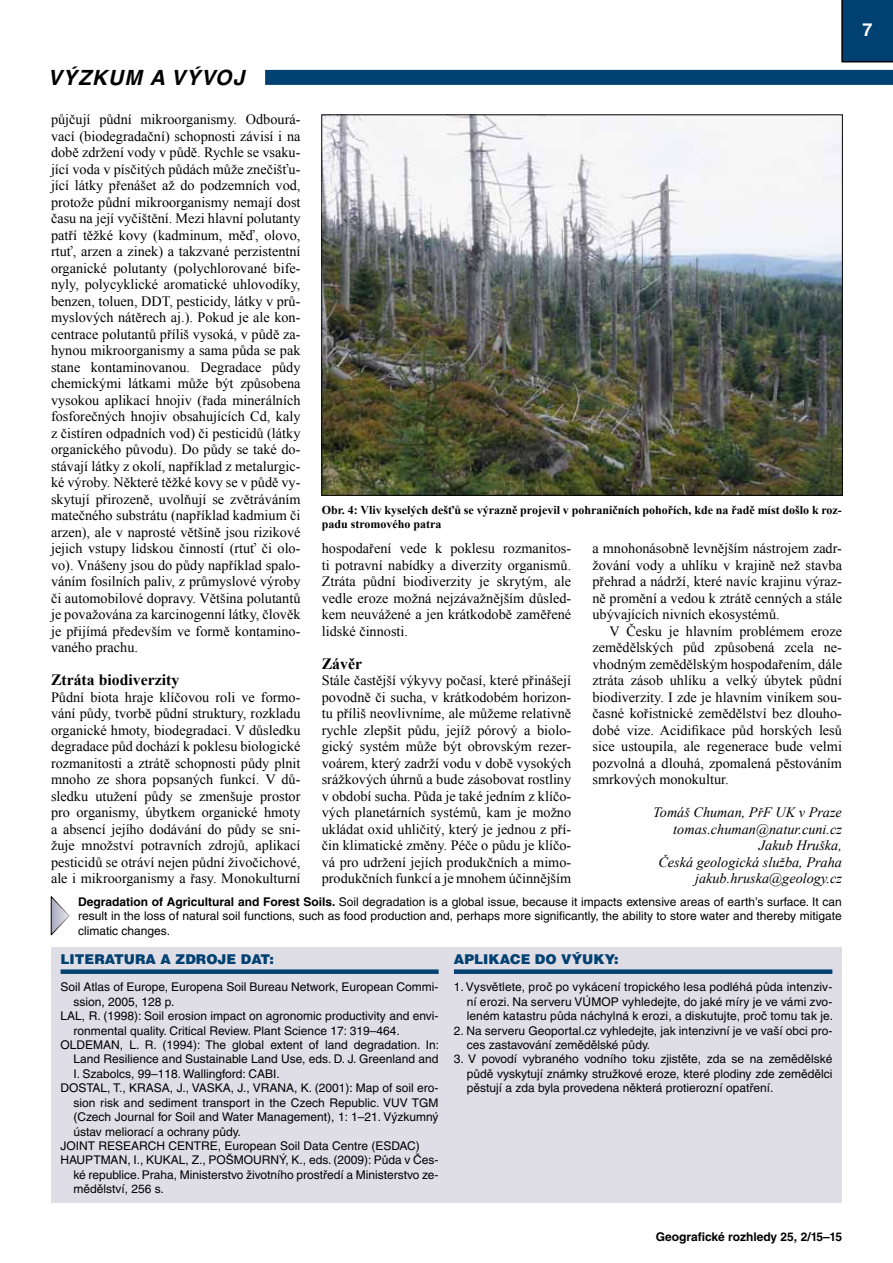
<style>
.page{position:relative;width:893px;height:1263px;background:#fff}
.page>*{position:absolute;margin:0;border:0;box-sizing:border-box;transform-origin:0 0}
.t1{font:italic 700 21px "Helvetica CE";letter-spacing:.05em;color:#000}
.t2{font:700 18px "Helvetica CE";color:#fff}
.t3{font:700 15.75px "Times New Roman";color:#000}
.t4{font:14.25px/16.5px "Times New Roman";color:#000;text-align:justify}
.t5{font:italic 14.25px/16.5px "Times New Roman";color:#000;text-align:right}
.t6{font:900 13.5px "Helvetica CE";color:#004171}
.t7{font:12px/14.4px "Helvetica CE";color:#000;text-align:justify}
.t8{font:700 12px/13.5px "Times New Roman";color:#000}
.t9{font:700 12px "Helvetica CE";color:#000}
.s1{font-weight:700}
</style>
<div class="page">
<div style="left:841px;top:0;width:52px;height:62px;background:#004171"></div>
<div style="left:265px;top:70px;width:628px;height:15px;background:#004171"></div>
<div style="left:51px;top:947px;width:791px;height:255px;background:#dfdde6"></div>
<svg style="left:51px;top:896px;width:19px;height:40px"></svg>
<div style="left:61px;top:969px;width:378px;height:5px;background:#004171"></div>
<div style="left:454px;top:969px;width:378px;height:5px;background:#004171"></div>
<img style="left:324px;top:117px;width:517px;height:376px">
<h1 class="t1" style="left:48px;top:65px;width:198px">VÝZKUM A VÝVOJ</h1>
<p class="t4" style="left:51px;top:111px;width:251px">půjčují půdní mikroorganismy. Odbourá&shy;vací (biodegradační) schopnosti závisí i na době zdržení vody v půdě. Rychle se vsaku&shy;jící voda v písčitých půdách může znečišťu&shy;jící látky přenášet až do podzemních vod, protože půdní mikroorganismy nemají dost času na její vyčištění. Mezi hlavní polutanty patří těžké kovy (kadminum, měď, olovo, rtuť, arzen a zinek) a takzvané perzistentní organické polutanty (polychlorované bife&shy;nyly, polycyklické aromatické uhlovodíky, benzen, toluen, DDT, pesticidy, látky v prů&shy;myslových nátěrech aj.). Pokud je ale kon&shy;centrace polutantů příliš vysoká, v půdě za&shy;hynou mikroorganismy a sama půda se pak stane kontaminovanou. Degradace půdy chemickými látkami může být způsobena vysokou aplikací hnojiv (řada minerálních fosforečných hnojiv obsahujících Cd, kaly z čistíren odpadních vod) či pesticidů (látky organického původu). Do půdy se také do&shy;stávají látky z okolí, například z metalurgic&shy;ké výroby. Některé těžké kovy se v půdě vy&shy;skytují přirozeně, uvolňují se zvětráváním matečného substrátu (například kadmium či arzen), ale v naprosté většině jsou rizikové jejich vstupy lidskou činností (rtuť či olo&shy;vo). Vnášeny jsou do půdy například spalo&shy;váním fosilních paliv, z průmyslové výroby či automobilové dopravy. Většina polutantů je považována za karcinogenní látky, člověk je přijímá především ve formě kontamino&shy;vaného prachu.</p>
<p class="t3" style="left:51px;top:669px;width:130px">Ztráta biodiverzity</p>
<p class="t4" style="left:51px;top:689px;width:251px">Půdní biota hraje klíčovou roli ve formo&shy;vání půdy, tvorbě půdní struktury, rozkladu organické hmoty, biodegradaci. V důsledku degradace půd dochází k poklesu biologické rozmanitosti a ztrátě schopnosti půdy plnit mnoho ze shora popsaných funkcí. V dů&shy;sledku utužení půdy se zmenšuje prostor pro organismy, úbytkem organické hmoty a absencí jejího dodávání do půdy se sni&shy;žuje množství potravních zdrojů, aplikací pesticidů se otráví nejen půdní živočichové, ale i mikroorganismy a řasy. Monokulturní</p>
<p class="t8" style="left:322px;top:503px;width:522px">Obr. 4: Vliv kyselých dešťů se výrazně projevil v pohraničních pohořích, kde na řadě míst došlo k roz&shy;padu stromového patra</p>
<p class="t4" style="left:322px;top:540px;width:251px">hospodaření vede k poklesu rozmanitos&shy;ti potravní nabídky a diverzity organismů.<br>Ztráta půdní biodiverzity je skrytým, ale vedle eroze možná nejzávažnějším důsled&shy;kem neuvážené a jen krátkodobě zaměřené lidské činnosti.</p>
<p class="t3" style="left:322px;top:653px;width:42px">Závěr</p>
<p class="t4" style="left:322px;top:672px;width:251px">Stále častější výkyvy počasí, které přinášejí povodně či sucha, v krátkodobém horizon&shy;tu příliš neovlivníme, ale můžeme relativně rychle zlepšit půdu, jejíž pórový a biolo&shy;gický systém může být obrovským rezer&shy;voárem, který zadrží vodu v době vysokých srážkových úhrnů a bude zásobovat rostliny v období sucha. Půda je také jedním z klíčo&shy;vých planetárních systémů, kam je možno ukládat oxid uhličitý, který je jednou z pří&shy;čin klimatické změny. Péče o půdu je klíčo&shy;vá pro udržení jejích produkčních a mimo&shy;produkčních funkcí a je mnohem účinnějším</p>
<p class="t4" style="left:592px;top:540px;width:251px">a mnohonásobně levnějším nástrojem zadr&shy;žování vody a uhlíku v krajině než stavba přehrad a nádrží, které navíc krajinu výraz&shy;ně promění a vedou k ztrátě cenných a stále ubývajících nivních ekosystémů.</p>
<p class="t4" style="left:592px;top:623px;width:251px;text-indent:17px">V Česku je hlavním problémem eroze zemědělských půd způsobená zcela ne&shy;vhodným zemědělským hospodařením, dále ztráta zásob uhlíku a velký úbytek půdní biodiverzity. I zde je hlavním viníkem sou&shy;časné kořistnické zemědělství bez dlouho&shy;dobé vize. Acidifikace půd horských lesů sice ustoupila, ale regenerace bude velmi pozvolná a dlouhá, zpomalená pěstováním smrkových monokultur.</p>
<p class="t5" style="left:653px;top:804px;width:190px">Tomáš Chuman, PřF UK v Praze tomas.chuman@natur.cuni.cz<br>Jakub Hruška,<br>Česká geologická služba, Praha jakub.hruska@geology.cz</p>
<p class="t7" style="left:78px;top:894px;width:765px"><span class="s1">Degradation of Agricultural and Forest Soils.</span> Soil degradation is a global issue, because it impacts extensive areas of earth’s surface. It can result in the loss of natural soil functions, such as food production and, perhaps more significantly, the ability to store water and thereby mitigate climatic changes.</p>
<p class="t6" style="left:61px;top:952px;width:215px">LITERATURA A ZDROJE DAT:</p>
<p class="t7" style="left:61px;top:980px;width:379px">Soil Atlas of Europe, Europena Soil Bureau Network, European Commi-</p>
<p class="t7" style="left:73px;top:994px;width:102px">ssion, 2005, 128 p.</p>
<p class="t7" style="left:61px;top:1009px;width:379px">LAL, R. (1998): Soil erosion impact on agronomic productivity and envi-</p>
<p class="t7" style="left:73px;top:1023px;width:328px">ronmental quality. Critical Review. Plant Science 17: 319–464.</p>
<p class="t7" style="left:61px;top:1038px;width:380px">OLDEMAN, L. R. (1994): The global extent of land degradation. In:</p>
<p class="t7" style="left:73px;top:1052px;width:367px">Land Resilience and Sustainable Land Use, eds. D. J. Greenland and</p>
<p class="t7" style="left:73px;top:1066px;width:208px">I. Szabolcs, 99–118. Wallingford: CABI.</p>
<p class="t7" style="left:61px;top:1081px;width:379px">DOSTAL, T., KRASA, J., VASKA, J., VRANA, K. (2001): Map of soil ero-</p>
<p class="t7" style="left:73px;top:1095px;width:367px">sion risk and sediment transport in the Czech Republic. VUV TGM</p>
<p class="t7" style="left:73px;top:1110px;width:367px">(Czech Journal for Soil and Water Management), 1: 1–21. Výzkumný</p>
<p class="t7" style="left:73px;top:1124px;width:169px">ústav meliorací a ochrany půdy.</p>
<p class="t7" style="left:61px;top:1138px;width:361px">JOINT RESEARCH CENTRE, European Soil Data Centre (ESDAC)</p>
<p class="t7" style="left:61px;top:1153px;width:379px">HAUPTMAN, I., KUKAL, Z., POŠMOURNÝ, K., eds. (2009): Půda v Čes-</p>
<p class="t7" style="left:73px;top:1167px;width:367px">ké republice. Praha, Ministerstvo životního prostředí a Ministerstvo ze-</p>
<p class="t7" style="left:73px;top:1182px;width:92px">mědělství, 256 s.</p>
<p class="t6" style="left:454px;top:952px;width:166px">APLIKACE DO VÝUKY:</p>
<p class="t7" style="left:467px;top:980px;width:368px;text-indent:-13px">1. Vysvětlete, proč po vykácení tropického lesa podléhá půda intenziv&shy;ní erozi. Na serveru VÚMOP vyhledejte, do jaké míry je ve vámi zvo&shy;leném katastru půda náchylná k erozi, a diskutujte, proč tomu tak je.</p>
<p class="t7" style="left:467px;top:1023px;width:367px;text-indent:-13px">2. Na serveru Geoportal.cz vyhledejte, jak intenzivní je ve vaší obci pro&shy;ces zastavování zemědělské půdy.</p>
<p class="t7" style="left:467px;top:1052px;width:367px;text-indent:-13px">3. V povodí vybraného vodního toku zjistěte, zda se na zemědělské půdě vyskytují známky stružkové eroze, které plodiny zde zemědělci pěstují a zda byla provedena některá protierozní opatření.</p>
<p class="t9" style="left:656px;top:1230px;width:188px">Geografické rozhledy 25, 2/15–15</p>
<p class="t2" style="left:862px;top:19px;width:12px">7</p>
</div>
